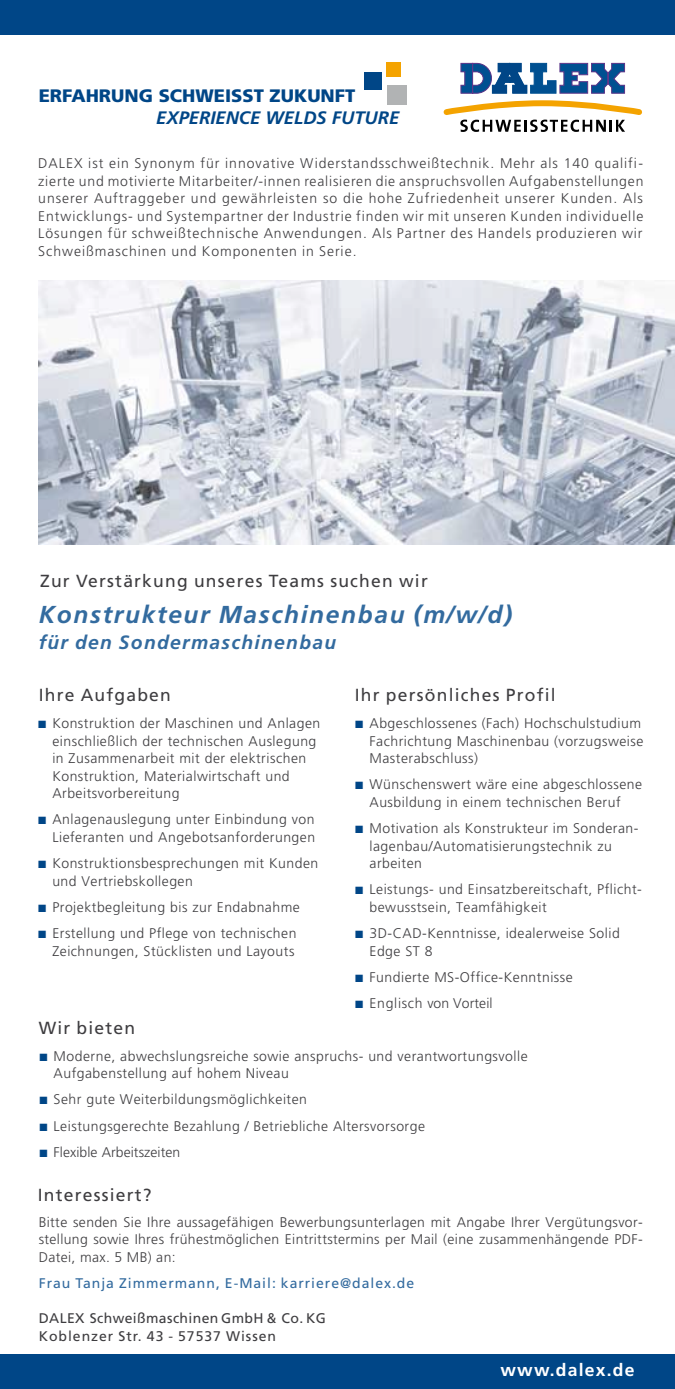
<style>
.page{position:relative;width:675px;height:1389px;background:#fff}
.page>*{position:absolute;margin:0;border:0;box-sizing:border-box;transform-origin:0 0}
.t1{font:italic 700 24.5px "Frutiger LT Std";letter-spacing:.07em;color:#336b9f}
.t2{font:italic 700 19.25px "Frutiger LT Std";letter-spacing:.07em;color:#336b9f}
.t3{font:900 18.03px "Frutiger LT Std";color:#004687}
.t4{font:italic 700 18.03px "Frutiger LT Std";color:#004687}
.t5{font:17.5px "Frutiger LT Std";letter-spacing:.07em;color:#3e3d40}
.t6{font:700 17.5px "Frutiger LT Std";letter-spacing:.07em;color:#fff}
.t7{font:300 14px/17.5px "Frutiger LT Std";letter-spacing:.035em;color:#3e3d40}
.t8{font:14px/17.5px "Frutiger LT Std";letter-spacing:.03em;color:#3e3d40}
.t9{font:14px "Frutiger LT Std";letter-spacing:.07em;color:#336b9f}
.t10{font:300 14px "Frutiger LT Std";letter-spacing:.005em;color:#3e3d40}
.s1{font-family:"Arial";font-weight:400;font-size:15.75px;color:#004687}
</style>
<div class="page">
<div style="left:0;top:1354px;width:675px;height:35px;background:#004687"></div>
<div style="left:0;top:0;width:675px;height:35px;background:#004687"></div>
<svg style="left:443px;top:63px;width:199px;height:69px"></svg>
<div style="left:387px;top:63px;width:14px;height:14px;background:#f4a300"></div>
<div style="left:364px;top:72px;width:17px;height:17px;background:#004687"></div>
<div style="left:387px;top:86px;width:19px;height:19px;background:#b1b3b4"></div>
<img style="left:39px;top:280px;width:636px;height:264px">
<p class="t3" style="left:39px;top:85px;width:318px">ERFAHRUNG SCHWEISST ZUKUNFT</p>
<p class="t4" style="left:156px;top:107px;width:244px">EXPERIENCE WELDS FUTURE</p>
<p class="t7" style="left:38px;top:155px;width:606px;text-align:justify">DALEX ist ein Synonym für innovative Widerstandsschweißtechnik. Mehr als 140 qualifi&shy;zierte und motivierte Mitarbeiter/-innen realisieren die anspruchsvollen Aufgabenstellungen unserer Auftraggeber und gewährleisten so die hohe Zufriedenheit unserer Kunden. Als Entwicklungs- und Systempartner der Industrie finden wir mit unseren Kunden individuelle Lösungen für schweißtechnische Anwendungen. Als Partner des Handels produzieren wir Schweißmaschinen und Komponenten in Serie.</p>
<p class="t5" style="left:40px;top:570px;width:389px">Zur Verstärkung unseres Teams suchen wir</p>
<h1 class="t1" style="left:39px;top:600px;width:475px">Konstrukteur Maschinenbau (m/w/d)</h1>
<h2 class="t2" style="left:39px;top:631px;width:299px">für den Sondermaschinenbau</h2>
<p class="t5" style="left:39px;top:685px;width:134px">Ihre Aufgaben</p>
<p class="t5" style="left:355px;top:685px;width:202px">Ihr persönliches Profil</p>
<p class="t7" style="left:52px;top:715px;width:269px;text-indent:-15px"><span class="s1">■</span> Konstruktion der Maschinen und Anlagen einschließlich der technischen Auslegung in Zusammenarbeit mit der elektrischen Konstruktion, Materialwirtschaft und Arbeitsvorbereitung</p>
<p class="t7" style="left:37px;top:811px;width:279px;text-align:right"><span class="s1">■</span> Anlagenauslegung unter Einbindung von<br>Lieferanten und Angebotsanforderungen</p>
<p class="t7" style="left:52px;top:855px;width:267px;text-indent:-15px"><span class="s1">■</span> Konstruktionsbesprechungen mit Kunden und Vertriebskollegen</p>
<p class="t7" style="left:37px;top:898px;width:264px"><span class="s1">■</span> Projektbegleitung bis zur Endabnahme</p>
<p class="t7" style="left:37px;top:925px;width:260px;text-align:right"><span class="s1">■</span> Erstellung und Pflege von technischen<br>Zeichnungen, Stücklisten und Layouts</p>
<p class="t7" style="left:369px;top:715px;width:275px;text-indent:-15px"><span class="s1">■</span> Abgeschlossenes (Fach) Hochschulstudium<br>Fachrichtung Maschinenbau (vorzugsweise<br>Masterabschluss)</p>
<p class="t7" style="left:354px;top:776px;width:289px;text-align:center"><span class="s1">■</span> Wünschenswert wäre eine abgeschlossene<br>Ausbildung in einem technischen Beruf</p>
<p class="t7" style="left:369px;top:820px;width:270px;text-indent:-15px"><span class="s1">■</span> Motivation als Konstrukteur im Sonderan&shy;lagenbau/Automatisierungstechnik zu arbeiten</p>
<p class="t7" style="left:369px;top:881px;width:274px;text-indent:-15px"><span class="s1">■</span> Leistungs- und Einsatzbereitschaft, Pflicht&shy;bewusstsein, Teamfähigkeit</p>
<p class="t7" style="left:369px;top:925px;width:252px;text-indent:-15px"><span class="s1">■</span> 3D-CAD-Kenntnisse, idealerweise Solid<br>Edge ST 8</p>
<p class="t7" style="left:354px;top:968px;width:220px"><span class="s1">■</span> Fundierte MS-Office-Kenntnisse</p>
<p class="t10" style="left:354px;top:995px;width:139px"><span class="s1">■</span> Englisch von Vorteil</p>
<p class="t5" style="left:39px;top:1018px;width:98px">Wir bieten</p>
<p class="t7" style="left:54px;top:1047px;width:475px;text-indent:-15px"><span class="s1">■</span> Moderne, abwechslungsreiche sowie anspruchs- und verantwortungsvolle<br>Aufgabenstellung auf hohem Niveau</p>
<p class="t7" style="left:39px;top:1091px;width:270px"><span class="s1">■</span> Sehr gute Weiterbildungsmöglichkeiten</p>
<p class="t7" style="left:39px;top:1117px;width:388px"><span class="s1">■</span> Leistungsgerechte Bezahlung / Betriebliche Altersvorsorge</p>
<p class="t10" style="left:39px;top:1144px;width:143px"><span class="s1">■</span> Flexible Arbeitszeiten</p>
<p class="t5" style="left:38px;top:1184px;width:115px">Interessiert?</p>
<p class="t7" style="left:39px;top:1213px;width:605px;text-align:justify">Bitte senden Sie Ihre aussagefähigen Bewerbungsunterlagen mit Angabe Ihrer Vergütungsvor&shy;stellung sowie Ihres frühestmöglichen Eintrittstermins per Mail (eine zusammenhängende PDF-Datei, max. 5 MB) an:</p>
<p class="t9" style="left:39px;top:1275px;width:377px">Frau Tanja Zimmermann, E-Mail: karriere@dalex.de</p>
<p class="t8" style="left:39px;top:1309px;width:289px">DALEX Schweißmaschinen GmbH &amp; Co. KG<br>Koblenzer Str. 43 - 57537 Wissen</p>
<p class="t6" style="left:500px;top:1360px;width:135px">www.dalex.de</p>
</div>
